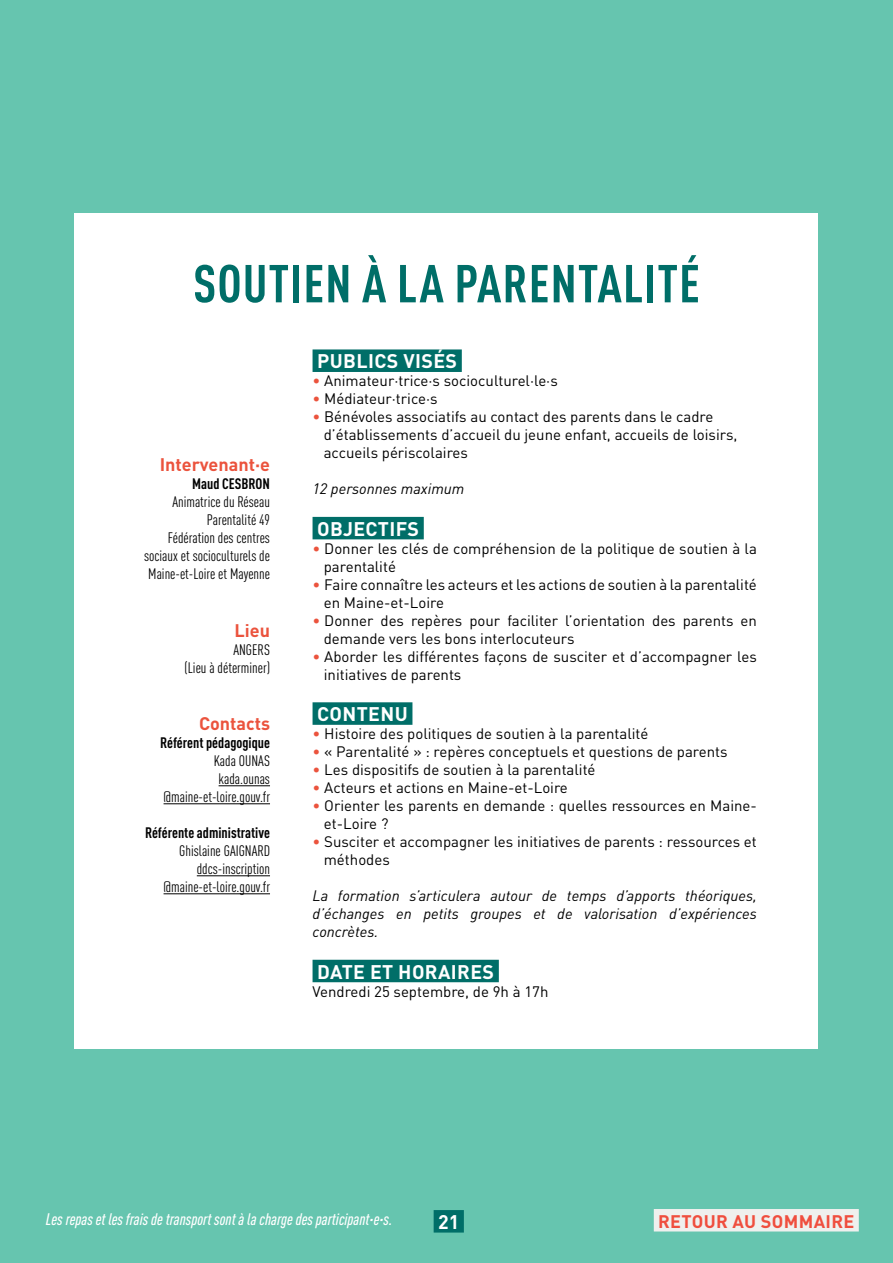
<style>
.page{position:relative;width:893px;height:1263px;background:#66c5af}
.page>*{position:absolute;margin:0;border:0;box-sizing:border-box;transform-origin:0 0}
.t1{font:700 condensed 52.5px "DIN Pro";letter-spacing:.02em;color:#006e68}
.t2{font:700 19.5px "DIN Pro";letter-spacing:.02em;color:#fff}
.t3{font:700 18px "DIN Pro";color:#eb533d}
.t4{font:700 18px "DIN Pro";letter-spacing:.02em;color:#f04e3e}
.t5{font:italic 500 condensed 16.5px "DIN Pro";color:#fff}
.t6{font:15px/18px "DIN Pro";color:#000}
.t7{font:condensed 15px/18px "DIN Pro";color:#000;text-align:right}
.t8{font:italic 15px/18px "DIN Pro";color:#000;text-align:justify}
.t9{font:700 condensed 15px "DIN Pro";color:#000}
.s1{color:#eb533d}
</style>
<div class="page">
<div style="left:434px;top:1210px;width:30px;height:22px;background:#006e68"></div>
<div style="left:75px;top:214px;width:743px;height:835px;background:#fff"></div>
<div style="left:313px;top:349px;width:149px;height:23px;background:#006e68"></div>
<div style="left:313px;top:517px;width:111px;height:22px;background:#006e68"></div>
<div style="left:313px;top:702px;width:99px;height:23px;background:#006e68"></div>
<div style="left:313px;top:960px;width:186px;height:22px;background:#006e68"></div>
<hr style="left:219px;top:785px;width:51px;height:1px;background:#000">
<hr style="left:164px;top:803px;width:106px;height:1px;background:#000">
<hr style="left:197px;top:875px;width:73px;height:1px;background:#000">
<hr style="left:164px;top:893px;width:106px;height:1px;background:#000">
<div style="left:654px;top:1209px;width:205px;height:22px;background:#eff0ee"></div>
<h1 class="t1" style="left:193px;top:244px;width:508px">Soutien à la parentalité</h1>
<p class="t3" style="left:160px;top:450px;width:112px">I NTERVENANT·E</p>
<p class="t9" style="left:192px;top:472px;width:57px">Maud CESBRON</p>
<p class="t7" style="left:144px;top:492px;width:127px">Animatrice du Réseau<br>Parentalité 49<br>Fédération des centres sociaux et socioculturels de<br>Maine-et-Loire et Mayenne</p>
<p class="t3" style="left:235px;top:615px;width:37px">LIEU</p>
<p class="t7" style="left:185px;top:639px;width:87px">ANGERS<br>(Lieu à déterminer)</p>
<p class="t3" style="left:199px;top:709px;width:73px">CONTACTS</p>
<p class="t9" style="left:160px;top:732px;width:111px">Référent pédagogique</p>
<p class="t7" style="left:164px;top:751px;width:108px">Kada OUNAS kada.ounas @maine-et-loire.gouv.fr</p>
<p class="t9" style="left:145px;top:822px;width:126px">Référente administrative</p>
<p class="t7" style="left:164px;top:841px;width:108px">Ghislaine GAIGNARD ddcs-inscription @maine-et-loire.gouv.fr</p>
<h2 class="t2" style="left:317px;top:345px;width:141px">PUBLICS VISÉS</h2>
<p class="t6" style="left:313px;top:370px;width:247px"><span class="s1">•</span> Animateur·trice·s socioculturel·le·s</p>
<p class="t6" style="left:313px;top:388px;width:127px"><span class="s1">•</span> Médiateur·trice·s</p>
<p class="t6" style="left:324px;top:406px;width:415px;text-indent:-11px"><span class="s1">•</span> Bénévoles associatifs au contact des parents dans le cadre d’établissements d’accueil du jeune enfant, accueils de loisirs, accueils périscolaires</p>
<p class="t8" style="left:313px;top:478px;width:153px">12 personnes maximum</p>
<h2 class="t2" style="left:317px;top:512px;width:103px">OBJECTIFS</h2>
<p class="t6" style="left:324px;top:538px;width:435px;text-indent:-11px"><span class="s1">•</span> Donner les clés de compréhension de la politique de soutien à la parentalité</p>
<p class="t6" style="left:324px;top:574px;width:435px;text-indent:-11px"><span class="s1">•</span> Faire connaître les acteurs et les actions de soutien à la parentalité en Maine-et-Loire</p>
<p class="t6" style="left:324px;top:610px;width:435px;text-indent:-11px"><span class="s1">•</span> Donner des repères pour faciliter l’orientation des parents en demande vers les bons interlocuteurs</p>
<p class="t6" style="left:324px;top:646px;width:435px;text-indent:-11px"><span class="s1">•</span> Aborder les différentes façons de susciter et d’accompagner les initiatives de parents</p>
<h2 class="t2" style="left:317px;top:698px;width:92px">CONTENU</h2>
<p class="t6" style="left:313px;top:723px;width:337px"><span class="s1">•</span> Histoire des politiques de soutien à la parentalité</p>
<p class="t6" style="left:313px;top:741px;width:416px"><span class="s1">•</span> « Parentalité » : repères conceptuels et questions de parents</p>
<p class="t6" style="left:313px;top:759px;width:284px"><span class="s1">•</span> Les dispositifs de soutien à la parentalité</p>
<p class="t6" style="left:313px;top:777px;width:257px"><span class="s1">•</span> Acteurs et actions en Maine-et-Loire</p>
<p class="t6" style="left:324px;top:795px;width:435px;text-indent:-11px"><span class="s1">•</span> Orienter les parents en demande : quelles ressources en Maine&shy;et-Loire ?</p>
<p class="t6" style="left:324px;top:831px;width:435px;text-indent:-11px"><span class="s1">•</span> Susciter et accompagner les initiatives de parents : ressources et méthodes</p>
<p class="t8" style="left:313px;top:885px;width:446px">La formation s’articulera autour de temps d’apports théoriques, d’échanges en petits groupes et de valorisation d’expériences concrètes.</p>
<h2 class="t2" style="left:317px;top:955px;width:178px">DATE ET HORAIRES</h2>
<p class="t6" style="left:313px;top:980px;width:237px">Vendredi 25 septembre, de 9h à 17h</p>
<p class="t5" style="left:46px;top:1206px;width:348px">Les repas et les frais de transport sont à la charge des participant·e·s.</p>
<h2 class="t2" style="left:438px;top:1205px;width:23px">21</h2>
<p class="t4" style="left:658px;top:1206px;width:198px">RETOUR AU SOMMAIRE</p>
</div>
